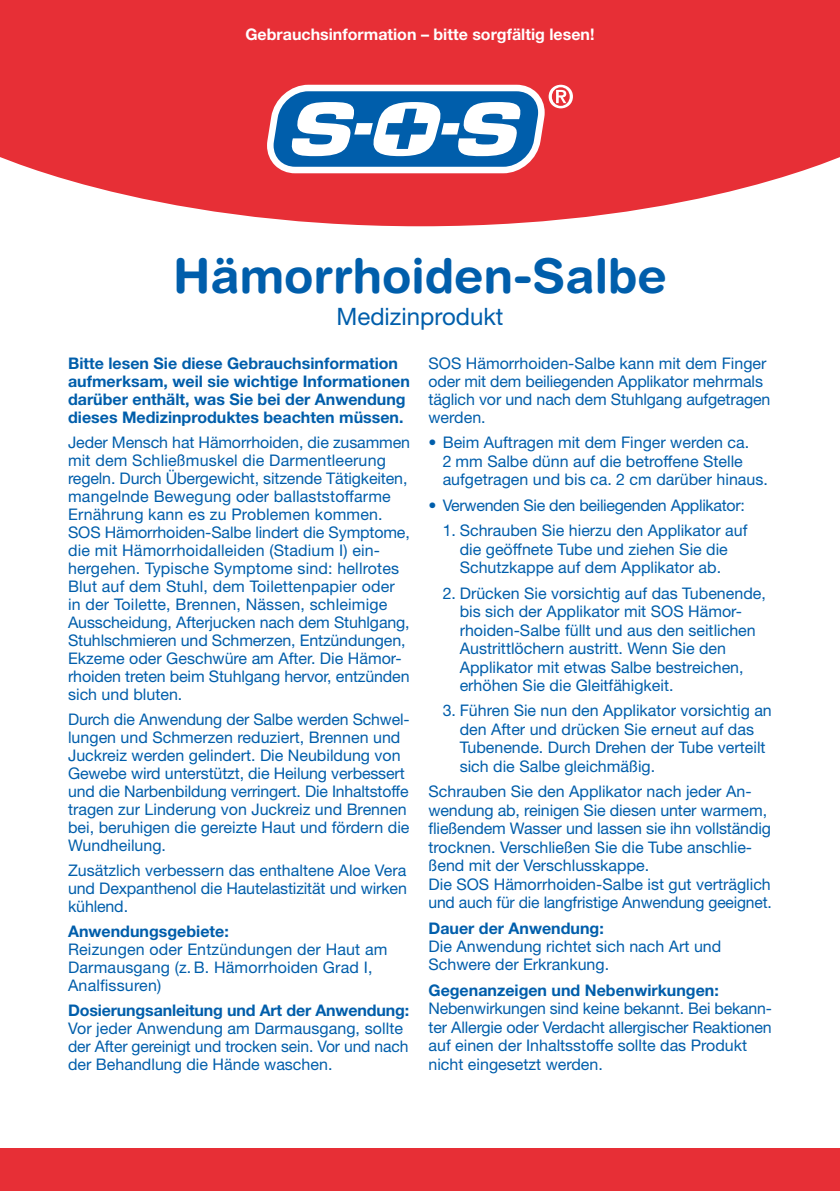
<style>
.page{position:relative;width:840px;height:1191px;background:#fff}
.page>*{position:absolute;margin:0;border:0;box-sizing:border-box;transform-origin:0 0}
.t1{font:700 48px "Helvetica Rounded LT Std";color:#005eab}
.t2{font:24px "Helvetica Neue LT Pro";color:#005eab}
.t3{font:16px/18px "Helvetica Neue LT Pro";color:#005eab}
.t4{font:700 16px/18px "Helvetica Neue LT Pro";color:#005eab}
.t5{font:700 16px "Helvetica Neue LT Pro";color:#fff}
.t6{font:16px "Helvetica Neue LT Pro";letter-spacing:-.02em;color:#005eab}
</style>
<div class="page">
<svg style="left:0;top:0;width:839px;height:226px;background:#e9454c"></svg>
<svg style="left:267px;top:85px;width:305px;height:88px"></svg>
<div style="left:0;top:1148px;width:839px;height:43px;background:#e72f36"></div>
<p class="t5" style="left:245px;top:24px;width:350px">Gebrauchsinformation – bitte sorgfältig lesen!</p>
<h1 class="t1" style="left:173px;top:247px;width:495px">Hämorrhoiden-Salbe</h1>
<h2 class="t2" style="left:336px;top:302px;width:168px">Medizinprodukt</h2>
<p class="t4" style="left:68px;top:353px;width:343px">Bitte lesen Sie diese Gebrauchsinformation aufmerksam, weil sie wichtige Informationen darüber enthält, was Sie bei der Anwendung dieses Medizinproduktes beachten müssen.</p>
<p class="t3" style="left:68px;top:433px;width:343px">Jeder Mensch hat Hämorrhoiden, die zusammen mit dem Schließmuskel die Darmentleerung regeln. Durch Übergewicht, sitzende Tätigkeiten, mangelnde Bewegung oder ballaststoffarme Ernährung kann es zu Problemen kommen.<br>SOS Hämorrhoiden-Salbe lindert die Symptome, die mit Hämorrhoidalleiden (Stadium I) ein&shy;hergehen. Typische Symptome sind: hellrotes Blut auf dem Stuhl, dem Toilettenpapier oder in der Toilette, Brennen, Nässen, schleimige Ausscheidung, Afterjucken nach dem Stuhlgang, Stuhlschmieren und Schmerzen, Entzündungen, Ekzeme oder Geschwüre am After. Die Hämor&shy;rhoiden treten beim Stuhlgang hervor, entzünden sich und bluten.</p>
<p class="t3" style="left:68px;top:710px;width:343px">Durch die Anwendung der Salbe werden Schwel&shy;lungen und Schmerzen reduziert, Brennen und Juckreiz werden gelindert. Die Neubildung von Gewebe wird unterstützt, die Heilung verbessert und die Narbenbildung verringert. Die Inhaltstoffe tragen zur Linderung von Juckreiz und Brennen bei, beruhigen die gereizte Haut und fördern die Wundheilung.</p>
<p class="t3" style="left:68px;top:861px;width:340px;text-align:justify">Zusätzlich verbessern das enthaltene Aloe Vera und Dexpanthenol die Hautelastizität und wirken kühlend.</p>
<p class="t4" style="left:68px;top:922px;width:162px">Anwendungsgebiete:</p>
<p class="t3" style="left:68px;top:940px;width:321px">Reizungen oder Entzündungen der Haut am<br>Darmausgang (z.B. Hämorrhoiden Grad I,<br>Analfissuren)</p>
<p class="t4" style="left:68px;top:1001px;width:342px">Dosierungsanleitung und Art der Anwendung:</p>
<p class="t3" style="left:68px;top:1019px;width:341px">Vor jeder Anwendung am Darmausgang, sollte der After gereinigt und trocken sein. Vor und nach der Behandlung die Hände waschen.</p>
<p class="t3" style="left:428px;top:354px;width:343px">SOS Hämorrhoiden-Salbe kann mit dem Finger oder mit dem beiliegenden Applikator mehrmals täglich vor und nach dem Stuhlgang aufgetragen werden.</p>
<p class="t3" style="left:442px;top:433px;width:326px;text-indent:-14px">• Beim Auftragen mit dem Finger werden ca.<br>2 mm Salbe dünn auf die betroffene Stelle aufgetragen und bis ca. 2 cm darüber hinaus.</p>
<p class="t6" style="left:428px;top:495px;width:318px">• Verwenden Sie den beiliegenden Applikator:</p>
<p class="t3" style="left:442px;top:521px;width:306px;text-align:center">1. Schrauben Sie hierzu den Applikator auf die geöffnete Tube und ziehen Sie die<br>Schutzkappe auf dem Applikator ab.</p>
<p class="t3" style="left:459px;top:583px;width:307px;text-indent:-17px">2. Drücken Sie vorsichtig auf das Tubenende, bis sich der Applikator mit SOS Hämor&shy;rhoiden-Salbe füllt und aus den seitlichen Austrittlöchern austritt. Wenn Sie den Applikator mit etwas Salbe bestreichen, erhöhen Sie die Gleitfähigkeit.</p>
<p class="t3" style="left:459px;top:701px;width:313px;text-indent:-17px">3. Führen Sie nun den Applikator vorsichtig an den After und drücken Sie erneut auf das Tubenende. Durch Drehen der Tube verteilt sich die Salbe gleichmäßig.</p>
<p class="t3" style="left:428px;top:782px;width:344px">Schrauben Sie den Applikator nach jeder An---- wendung ab, reinigen Sie diesen unter warmem, fließendem Wasser und lassen sie ihn vollständig trocknen. Verschließen Sie die Tube anschlie&shy;ßend mit der Verschlusskappe.<br>Die SOS Hämorrhoiden-Salbe ist gut verträglich und auch für die langfristige Anwendung geeignet.</p>
<p class="t4" style="left:428px;top:918px;width:177px">Dauer der Anwendung:</p>
<p class="t3" style="left:428px;top:936px;width:294px">Die Anwendung richtet sich nach Art und<br>Schwere der Erkrankung.</p>
<p class="t4" style="left:428px;top:980px;width:292px">Gegenanzeigen und Nebenwirkungen:</p>
<p class="t3" style="left:428px;top:999px;width:344px">Nebenwirkungen sind keine bekannt. Bei bekann&shy;ter Allergie oder Verdacht allergischer Reaktionen auf einen der Inhaltsstoffe sollte das Produkt nicht eingesetzt werden.</p>
</div>
